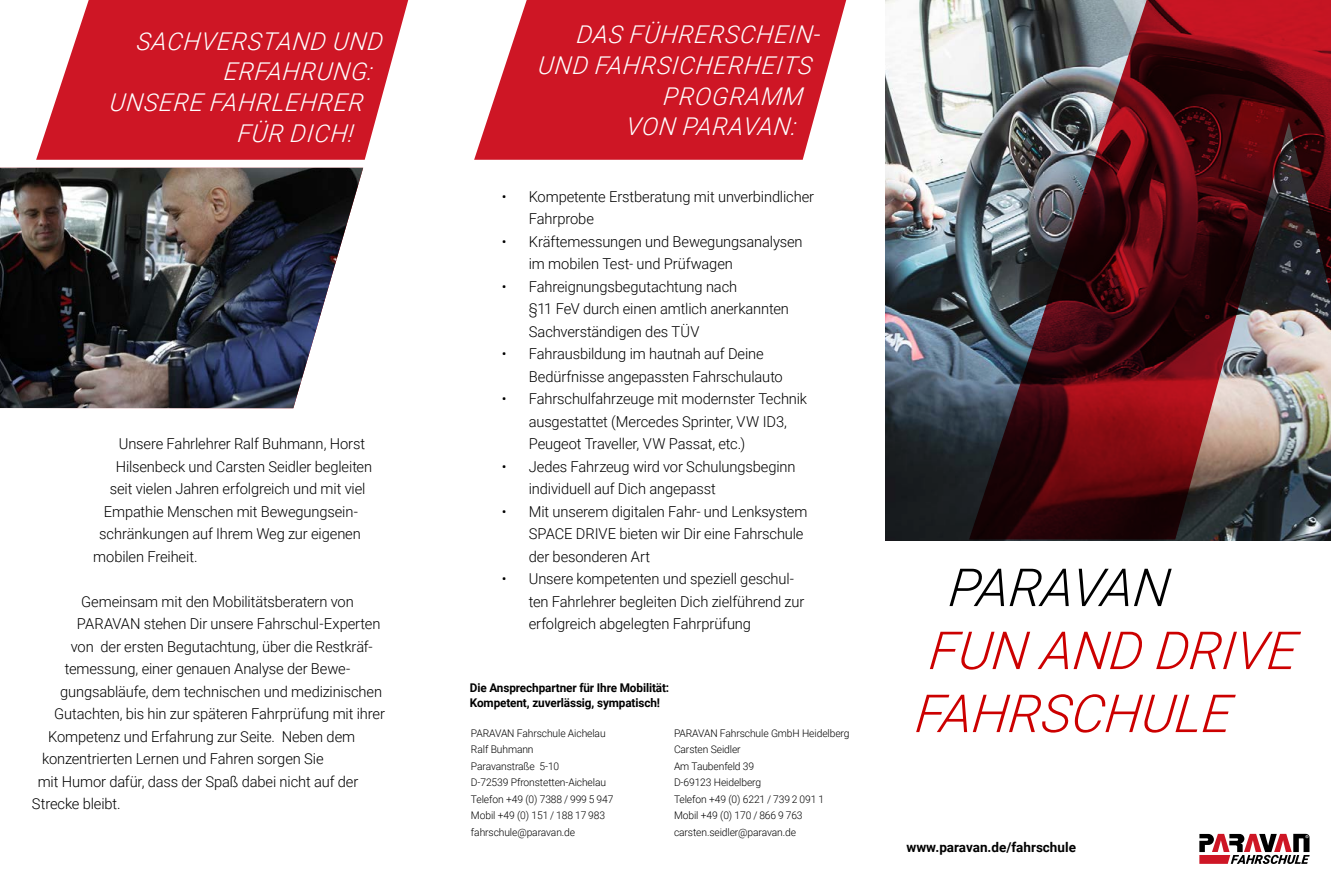
<style>
.page{position:relative;width:1331px;height:893px;background:#fff}
.page>*{position:absolute;margin:0;border:0;box-sizing:border-box;transform-origin:0 0}
.t1{font:italic 300 52.5px/63px "Roboto";color:#c00}
.t2{font:italic 300 52.5px "Roboto";letter-spacing:-.02em;color:#000}
.t3{font:italic 300 24.45px "Roboto";letter-spacing:.035em;color:#fff}
.t4{font:300 15px/22.5px "Roboto";letter-spacing:-.01em;color:#000}
.t5{font:700 13.5px "Roboto";color:#000}
.t6{font:700 12px/15px "Roboto";letter-spacing:-.01em;color:#000}
.t7{font:300 10.5px/16.5px "Roboto";letter-spacing:-.01em;color:#000}
</style>
<div class="page">
<svg style="left:474px;top:0;width:372px;height:160px;background:#d43441"></svg>
<img style="left:885px;top:0;width:84px;height:540px">
<svg style="left:36px;top:0;width:372px;height:160px;background:#d43441"></svg>
<img style="left:0;top:168px;width:363px;height:240px">
<img style="left:969px;top:0;width:362px;height:540px">
<svg style="left:1199px;top:834px;width:111px;height:30px"></svg>
<h2 class="t3" style="left:136px;top:24px;width:252px">SACHVERSTAND UND</h2>
<h2 class="t3" style="left:224px;top:55px;width:154px">ERFAHRUNG:</h2>
<h2 class="t3" style="left:109px;top:85px;width:259px">UNSERE FAHRLEHRER</h2>
<h2 class="t3" style="left:237px;top:116px;width:121px">FÜR DICH!</h2>
<p class="t4" style="left:119px;top:432px;width:248px">Unsere Fahrlehrer Ralf Buhmann, Horst</p>
<p class="t4" style="left:116px;top:455px;width:258px">Hilsenbeck und Carsten Seidler begleiten</p>
<p class="t4" style="left:110px;top:477px;width:257px">seit vielen Jahren erfolgreich und mit viel</p>
<p class="t4" style="left:104px;top:500px;width:256px">Empathie Menschen mit Bewegungsein-</p>
<p class="t4" style="left:99px;top:522px;width:263px">schränkungen auf Ihrem Weg zur eigenen</p>
<p class="t4" style="left:93px;top:545px;width:106px">mobilen Freiheit.</p>
<p class="t4" style="left:81px;top:590px;width:274px">Gemeinsam mit den Mobilitätsberatern von</p>
<p class="t4" style="left:77px;top:612px;width:305px">PARAVAN stehen Dir unsere Fahrschul-Experten</p>
<p class="t4" style="left:71px;top:635px;width:303px">von der ersten Begutachtung, über die Restkräf-</p>
<p class="t4" style="left:65px;top:657px;width:287px">temessung, einer genauen Analyse der Bewe-</p>
<p class="t4" style="left:60px;top:680px;width:323px">gungsabläufe, dem technischen und medizinischen</p>
<p class="t4" style="left:54px;top:702px;width:332px">Gutachten, bis hin zur späteren Fahrprüfung mit ihrer</p>
<p class="t4" style="left:48px;top:725px;width:308px">Kompetenz und Erfahrung zur Seite. Neben dem</p>
<p class="t4" style="left:42px;top:747px;width:283px">konzentrierten Lernen und Fahren sorgen Sie</p>
<p class="t4" style="left:38px;top:770px;width:322px">mit Humor dafür, dass der Spaß dabei nicht auf der</p>
<p class="t4" style="left:32px;top:792px;width:90px">Strecke bleibt.</p>
<h2 class="t3" style="left:576px;top:18px;width:249px">DAS FÜHRERSCHEIN-</h2>
<h2 class="t3" style="left:538px;top:48px;width:279px">UND FAHRSICHERHEITS</h2>
<h2 class="t3" style="left:663px;top:79px;width:145px">PROGRAMM</h2>
<h2 class="t3" style="left:626px;top:109px;width:175px">VON PARAVAN:</h2>
<p class="t4" style="left:529px;top:184px;width:287px;text-indent:-27px">• Kompetente Erstberatung mit unverbindlicher<br>Fahrprobe</p>
<p class="t4" style="left:529px;top:229px;width:275px;text-indent:-27px">• Kräftemessungen und Bewegungsanalysen im mobilen Test- und Prüfwagen</p>
<p class="t4" style="left:529px;top:274px;width:262px;text-indent:-27px">• Fahreignungsbegutachtung nach<br>§11 FeV durch einen amtlich anerkannten<br>Sachverständigen des TÜV</p>
<p class="t4" style="left:529px;top:342px;width:256px;text-indent:-27px">• Fahrausbildung im hautnah auf Deine<br>Bedürfnisse angepassten Fahrschulauto</p>
<p class="t4" style="left:529px;top:387px;width:280px;text-indent:-27px">• Fahrschulfahrzeuge mit modernster Technik ausgestattet (Mercedes Sprinter, VW ID3,<br>Peugeot Traveller, VW Passat, etc.)</p>
<p class="t4" style="left:529px;top:454px;width:268px;text-indent:-27px">• Jedes Fahrzeug wird vor Schulungsbeginn individuell auf Dich angepasst</p>
<p class="t4" style="left:529px;top:499px;width:280px;text-indent:-27px">• Mit unserem digitalen Fahr- und Lenksystem<br>SPACE DRIVE bieten wir Dir eine Fahrschule der besonderen Art</p>
<p class="t4" style="left:529px;top:567px;width:277px;text-indent:-27px">• Unsere kompetenten und speziell geschul&shy;ten Fahrlehrer begleiten Dich zielführend zur erfolgreich abgelegten Fahrprüfung</p>
<p class="t6" style="left:470px;top:679px;width:201px">Die Ansprechpartner für Ihre Mobilität:<br>Kompetent, zuverlässig, sympatisch!</p>
<p class="t7" style="left:471px;top:724px;width:144px">PARAVAN Fahrschule Aichelau<br>Ralf Buhmann<br>Paravanstraße 5-10<br>D-72539 Pfronstetten-Aichelau<br>Telefon +49 (0) 7388 / 999 5 947<br>Mobil +49 (0) 151 / 188 17 983 fahrschule@paravan.de</p>
<p class="t7" style="left:674px;top:724px;width:177px">PARAVAN Fahrschule GmbH Heidelberg<br>Carsten Seidler<br>Am Taubenfeld 39<br>D-69123 Heidelberg<br>Telefon +49 (0) 6221 / 739 2 091 1<br>Mobil +49 (0) 170 / 866 9 763 carsten.seidler@paravan.de</p>
<h1 class="t2" style="left:948px;top:551px;width:230px">PARAVAN</h1>
<h1 class="t1" style="left:914px;top:617px;width:382px">FUN AND DRIVE<br>FAHRSCHULE</h1>
<p class="t5" style="left:906px;top:838px;width:171px">www.paravan.de/fahrschule</p>
</div>
